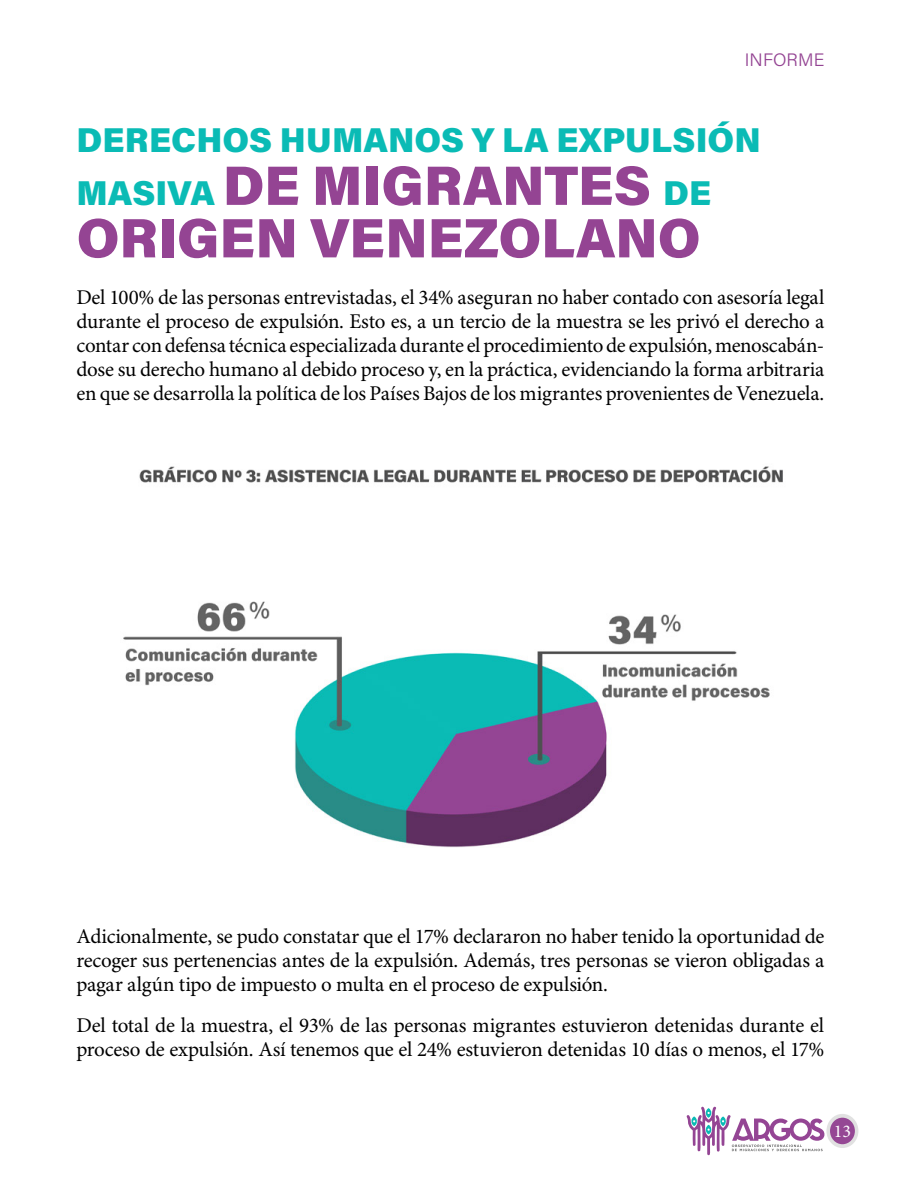
<style>
.page{position:relative;width:918px;height:1188px;background:#fff}
.page>*{position:absolute;margin:0;border:0;box-sizing:border-box;transform-origin:0 0}
.t1{font:55.5px/52.5px "Acumin Variable Concept";letter-spacing:.065em;color:#944493}
.t2{font:34.5px "Acumin Variable Concept";letter-spacing:.06em;color:#0abbb5}
.t3{font:21px/24px "Minion Pro";letter-spacing:-.015em;color:#000;text-align:justify}
.t4{font:18px "Acumin Variable Concept";letter-spacing:.015em;color:#944493}
.t5{font:18px "Minion Pro";color:#fff}
.s1{font-size:34.5px;color:#0abbb5}
</style>
<div class="page">
<svg style="left:686px;top:1106px;width:138px;height:49px"></svg>
<svg style="left:826px;top:1114px;width:32px;height:34px"></svg>
<div style="left:830px;top:1118px;width:25px;height:26px;background:#954794;border-radius:50%"></div>
<img style="left:123px;top:466px;width:660px;height:382px">
<p class="t4" style="left:745px;top:47px;width:81px">INFORME</p>
<h2 class="t2" style="left:77px;top:117px;width:685px">DERECHOS HUMANOS Y LA EXPULSIÓN</h2>
<h1 class="t1" style="left:77px;top:157px;width:634px"><span class="s1">MASIVA</span> DE MIGRANTES <span class="s1">DE<br></span>ORIGEN VENEZOLANO</h1>
<p class="t3" style="left:77px;top:287px;width:749px">Del 100% de las personas entrevistadas, el 34% aseguran no haber contado con asesoría legal durante el proceso de expulsión. Esto es, a un tercio de la muestra se les privó el derecho a contar con defensa técnica especializada durante el procedimiento de expulsión, menoscabán&shy;dose su derecho humano al debido proceso y, en la práctica, evidenciando la forma arbitraria en que se desarrolla la política de los Países Bajos de los migrantes provenientes de Venezuela.</p>
<p class="t3" style="left:77px;top:926px;width:750px">Adicionalmente, se pudo constatar que el 17% declararon no haber tenido la oportunidad de recoger sus pertenencias antes de la expulsión. Además, tres personas se vieron obligadas a pagar algún tipo de impuesto o multa en el proceso de expulsión.</p>
<p class="t3" style="left:77px;top:1015px;width:749px">Del total de la muestra, el 93% de las personas migrantes estuvieron detenidas durante el proceso de expulsión. Así tenemos que el 24% estuvieron detenidas 10 días o menos, el 17%</p>
<p class="t5" style="left:834px;top:1120px;width:19px">13</p>
</div>
